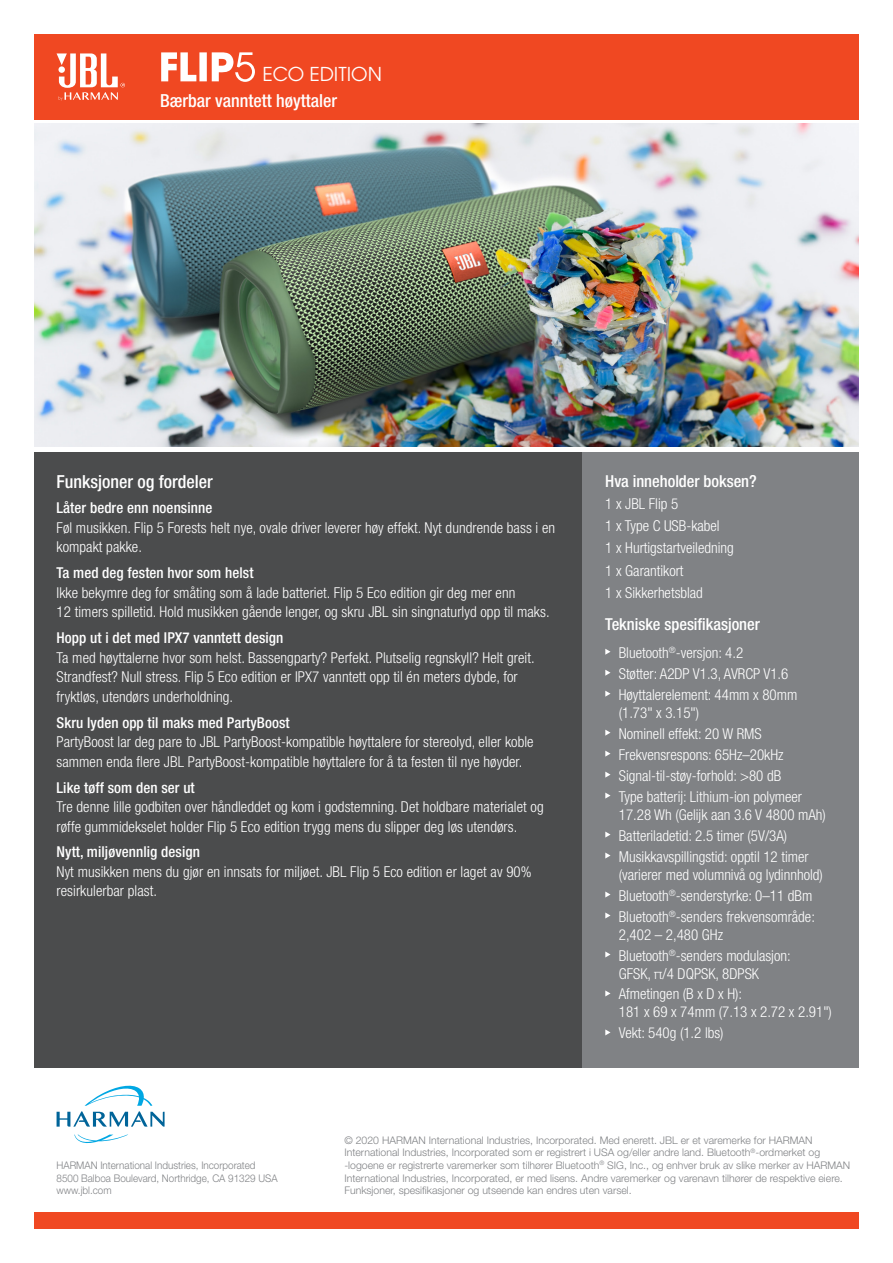
<style>
.page{position:relative;width:893px;height:1263px;background:#fff}
.page>*{position:absolute;margin:0;border:0;box-sizing:border-box;transform-origin:0 0}
.t1{font:21.15px "Avant Gard Goth EF";color:#fff}
.t2{font:500 condensed 18px "Helvetica Neue LT Pro";color:#fff}
.t3{font:500 condensed 16.5px "Helvetica Neue LT Pro";color:#fff}
.t4{font:300 condensed 15px/19.5px "Helvetica Neue LT Pro";letter-spacing:.005em;color:#fff}
.t5{font:500 condensed 15px "Helvetica Neue LT Pro";letter-spacing:.005em;color:#fff}
.t6{font:300 10.5px/12.6px "Helvetica Neue LT Pro";color:#808285}
.t7{font:300 10.5px "Helvetica Neue LT Pro";color:#808285;scale:.94 1}
</style>
<div class="page">
<div style="left:34px;top:34px;width:825px;height:85px;background:#f04822"></div>
<div style="left:34px;top:1213px;width:825px;height:16px;background:#f04822"></div>
<div style="left:34px;top:452px;width:549px;height:615px;background:#4b4c4d"></div>
<div style="left:583px;top:452px;width:276px;height:615px;background:#808285"></div>
<svg style="left:605px;top:649px;width:5px;height:6px"></svg>
<svg style="left:605px;top:670px;width:5px;height:6px"></svg>
<svg style="left:605px;top:691px;width:5px;height:6px"></svg>
<svg style="left:605px;top:730px;width:5px;height:6px"></svg>
<svg style="left:605px;top:751px;width:5px;height:6px"></svg>
<svg style="left:605px;top:771px;width:5px;height:7px"></svg>
<svg style="left:605px;top:792px;width:5px;height:6px"></svg>
<svg style="left:605px;top:831px;width:5px;height:6px"></svg>
<svg style="left:605px;top:852px;width:5px;height:6px"></svg>
<svg style="left:605px;top:891px;width:5px;height:6px"></svg>
<svg style="left:605px;top:912px;width:5px;height:6px"></svg>
<svg style="left:605px;top:951px;width:5px;height:6px"></svg>
<svg style="left:605px;top:990px;width:5px;height:6px"></svg>
<svg style="left:605px;top:1029px;width:5px;height:6px"></svg>
<svg style="left:57px;top:53px;width:68px;height:48px"></svg>
<svg style="left:74px;top:1134px;width:54px;height:9px"></svg>
<svg style="left:57px;top:1085px;width:108px;height:42px"></svg>
<img style="left:34px;top:124px;width:825px;height:323px">
<div style="left:199px;top:52px;width:8px;height:29px;background:#fff"></div>
<svg style="left:161px;top:52px;width:35px;height:29px"></svg>
<svg style="left:212px;top:52px;width:43px;height:30px"></svg>
<p class="t1" style="left:263px;top:62px;width:121px">ECO EDITION</p>
<p class="t2" style="left:160px;top:90px;width:178px">Bærbar vanntett høyttaler</p>
<p class="t2" style="left:57px;top:470px;width:158px">Funksjoner og fordeler</p>
<p class="t5" style="left:57px;top:499px;width:157px">Låter bedre enn noensinne</p>
<p class="t4" style="left:57px;top:518px;width:500px">Føl musikken. Flip 5 Forests helt nye, ovale driver leverer høy effekt. Nyt dundrende bass i en kompakt pakke.</p>
<p class="t5" style="left:57px;top:564px;width:198px">Ta med deg festen hvor som helst</p>
<p class="t4" style="left:57px;top:583px;width:495px">Ikke bekymre deg for småting som å lade batteriet. Flip 5 Eco edition gir deg mer enn<br>12 timers spilletid. Hold musikken gående lenger, og skru JBL sin singnaturlyd opp til maks.</p>
<p class="t5" style="left:57px;top:629px;width:228px">Hopp ut i det med IPX7 vanntett design</p>
<p class="t4" style="left:57px;top:648px;width:480px">Ta med høyttalerne hvor som helst. Bassengparty? Perfekt. Plutselig regnskyll? Helt greit.<br>Strandfest? Null stress. Flip 5 Eco edition er IPX7 vanntett opp til én meters dybde, for fryktløs, utendørs underholdning.</p>
<p class="t5" style="left:57px;top:713px;width:235px">Skru lyden opp til maks med PartyBoost</p>
<p class="t4" style="left:57px;top:732px;width:479px">PartyBoost lar deg pare to JBL PartyBoost-kompatible høyttalere for stereolyd, eller koble sammen enda flere JBL PartyBoost-kompatible høyttalere for å ta festen til nye høyder.</p>
<p class="t5" style="left:57px;top:778px;width:140px">Like tøff som den ser ut</p>
<p class="t4" style="left:57px;top:797px;width:489px">Tre denne lille godbiten over håndleddet og kom i godstemning. Det holdbare materialet og røffe gummidekselet holder Flip 5 Eco edition trygg mens du slipper deg løs utendørs.</p>
<p class="t5" style="left:57px;top:843px;width:145px">Nytt, miljøvennlig design</p>
<p class="t4" style="left:57px;top:862px;width:477px">Nyt musikken mens du gjør en innsats for miljøet. JBL Flip 5 Eco edition er laget av 90% resirkulerbar plast.</p>
<p class="t3" style="left:605px;top:471px;width:153px">Hva inneholder boksen?</p>
<p class="t4" style="left:605px;top:494px;width:74px">1 x JBL Flip 5</p>
<p class="t4" style="left:605px;top:516px;width:116px">1 x Type C USB-kabel</p>
<p class="t4" style="left:605px;top:538px;width:130px">1 x Hurtigstartveiledning</p>
<p class="t4" style="left:605px;top:560px;width:80px">1 x Garantikort</p>
<p class="t4" style="left:605px;top:583px;width:99px">1 x Sikkerhetsblad</p>
<p class="t3" style="left:605px;top:615px;width:156px">Tekniske spesifikasjoner</p>
<p class="t4" style="left:619px;top:642px;width:126px">Bluetooth<sup>®</sup>-versjon: 4.2</p>
<p class="t4" style="left:619px;top:663px;width:171px">Støtter: A2DP V1.3, AVRCP V1.6</p>
<p class="t4" style="left:619px;top:685px;width:180px;line-height:18px">Høyttalerelement: 44mm x 80mm (1.73" x 3.15")</p>
<p class="t4" style="left:619px;top:723px;width:144px">Nominell effekt: 20 W RMS</p>
<p class="t4" style="left:619px;top:744px;width:166px">Frekvensrespons: 65Hz–20kHz</p>
<p class="t4" style="left:619px;top:765px;width:164px">Signal-til-støy-forhold: &gt;80 dB</p>
<p class="t4" style="left:619px;top:787px;width:209px;line-height:18px">Type batterij: Lithium-ion polymeer<br>17.28 Wh (Gelijk aan 3.6 V 4800 mAh)</p>
<p class="t4" style="left:619px;top:825px;width:170px">Batteriladetid: 2.5 timer (5V/3A)</p>
<p class="t4" style="left:619px;top:847px;width:206px;line-height:18px">Musikkavspillingstid: opptil 12 timer (varierer med volumnivå og lydinnhold)</p>
<p class="t4" style="left:619px;top:885px;width:195px">Bluetooth<sup>®</sup>-senderstyrke: 0–11 dBm</p>
<p class="t4" style="left:619px;top:907px;width:198px;line-height:18px">Bluetooth<sup>®</sup>-senders frekvensområde:<br>2,402 – 2,480 GHz</p>
<p class="t4" style="left:619px;top:946px;width:173px;line-height:18px">Bluetooth<sup>®</sup>-senders modulasjon:<br>GFSK, π/4 DQPSK, 8DPSK</p>
<p class="t4" style="left:619px;top:985px;width:215px;line-height:18px">Afmetingen (B x D x H):<br>181 x 69 x 74mm (7.13 x 2.72 x 2.91")</p>
<p class="t4" style="left:619px;top:1023px;width:106px">Vekt: 540g (1.2 lbs)</p>
<p class="t7" style="left:57px;top:1159px;width:213px">HARMAN International Industries, Incorporated</p>
<p class="t7" style="left:57px;top:1171px;width:237px">8500 Balboa Boulevard, Northridge, CA 91329 USA</p>
<p class="t7" style="left:57px;top:1184px;width:60px">www.jbl.com</p>
<p class="t6" style="left:344px;top:1133px;width:507px">© 2020 HARMAN International Industries, Incorporated. Med enerett. JBL er et varemerke for HARMAN International Industries, Incorporated som er registrert i USA og/eller andre land. Bluetooth<sup>®</sup>-ordmerket og -logoene er registrerte varemerker som tilhører Bluetooth<sup>®</sup> SIG, Inc., og enhver bruk av slike merker av HARMAN International Industries, Incorporated, er med lisens. Andre varemerker og varenavn tilhører de respektive eiere.<br>Funksjoner, spesifikasjoner og utseende kan endres uten varsel.</p>
</div>
